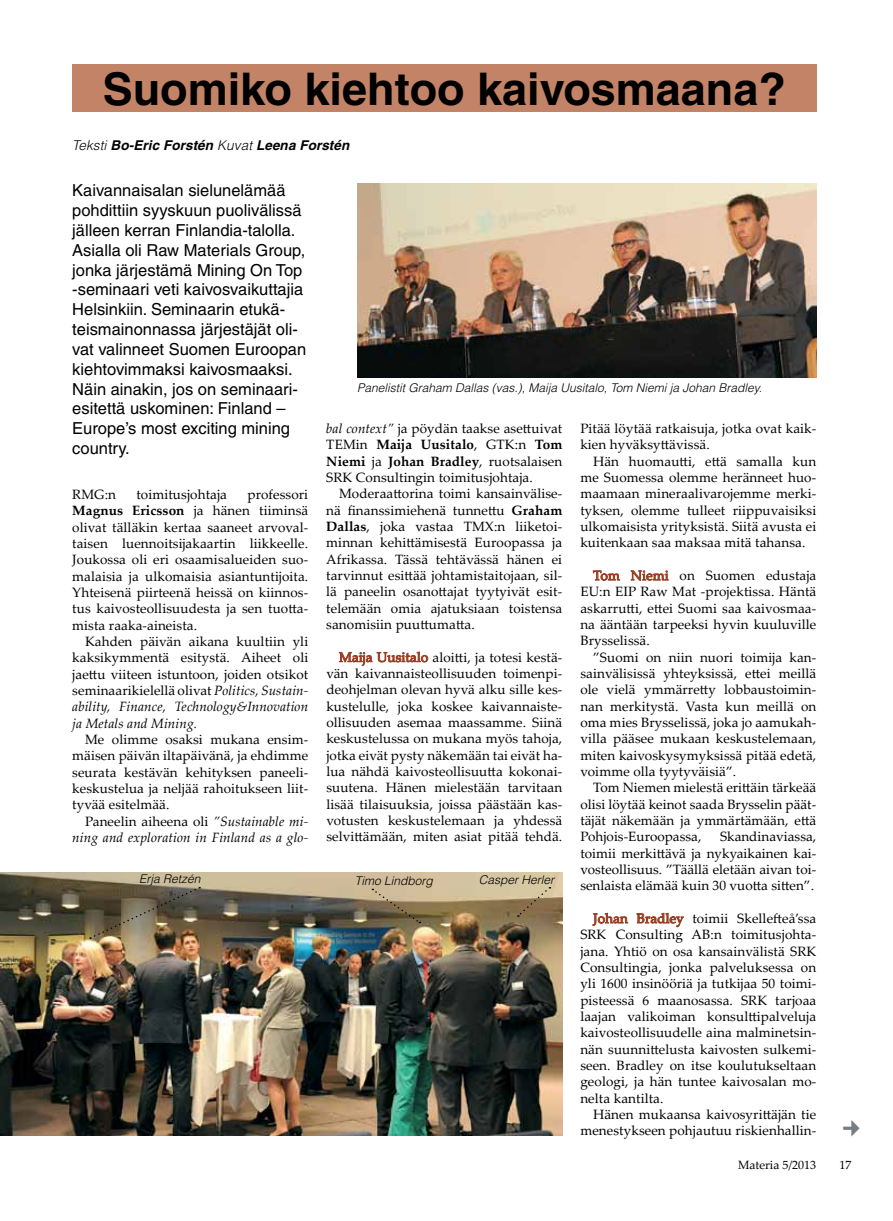
<style>
.page{position:relative;width:893px;height:1221px;background:#fff}
.page>*{position:absolute;margin:0;border:0;box-sizing:border-box;transform-origin:0 0}
.t1{font:700 45px "Helvetica";color:#000}
.t2{font:16.5px/19.8px "Helvetica";color:#000}
.t3{font:13.5px/16.4px "Palatino Linotype";letter-spacing:.005em;color:#000;text-align:justify}
.t4{font:italic 13.5px/16.4px "Palatino Linotype";letter-spacing:.005em;color:#000;text-align:right}
.t5{font:italic 700 13.5px "Helvetica";letter-spacing:.01em;color:#000}
.t6{font:italic 300 12px "Helvetica";color:#000}
.t7{font:12px "Palatino Linotype";color:#000}
.s1{font-weight:300}
.s2{color:#9a3e23}
.s3{font-style:italic}
.s4{font-weight:700}
.s5{font-style:normal}
</style>
<div class="page">
<img style="left:1px;top:872px;width:561px;height:263px">
<img style="left:357px;top:184px;width:459px;height:193px">
<svg style="left:339px;top:651px;width:89px;height:14px"></svg>
<svg style="left:593px;top:570px;width:27px;height:10px"></svg>
<svg style="left:631px;top:570px;width:38px;height:10px"></svg>
<svg style="left:593px;top:912px;width:35px;height:13px"></svg>
<svg style="left:637px;top:912px;width:47px;height:15px"></svg>
<div style="left:72px;top:64px;width:744px;height:47px;background:#c28367"></div>
<svg style="left:372px;top:888px;width:48px;height:35px;background:#938162"></svg>
<svg style="left:518px;top:887px;width:32px;height:29px"></svg>
<svg style="left:90px;top:887px;width:110px;height:52px;background:#6a5e49"></svg>
<h1 class="t1" style="left:103px;top:62px;width:685px">Suomiko kiehtoo kaivosmaana?</h1>
<p class="t5" style="left:72px;top:137px;width:279px"><span class="s1">Teksti</span> Bo-Eric Forstén <span class="s1">Kuvat</span> Leena Forstén</p>
<p class="t2" style="left:72px;top:181px;width:235px">Kaivannaisalan sielunelämää pohdittiin syyskuun puolivälissä jälleen kerran Finlandia-talolla.<br>Asialla oli Raw Materials Group, jonka järjestämä Mining On Top -seminaari veti kaivosvaikuttajia<br>Helsinkiin. Seminaarin etukä&shy;teismainonnassa järjestäjät oli&shy;vat valinneet Suomen Euroopan kiehtovimmaksi kaivosmaaksi.<br>Näin ainakin, jos on seminaari&shy;esitettä uskominen: Finland –<br>Europe’s most exciting mining country.</p>
<p class="t6" style="left:357px;top:380px;width:406px">Panelistit Graham Dallas (vas.), Maija Uusitalo, Tom Niemi ja Johan Bradley.</p>
<p class="t3" style="left:580px;top:420px;width:237px">Pitää löytää ratkaisuja, jotka ovat kaik&shy;kien hyväksyttävissä.</p>
<p class="t3" style="left:580px;top:452px;width:238px;text-indent:13px">Hän huomautti, että samalla kun me Suomessa olemme heränneet huo&shy;maamaan mineraalivarojemme merki&shy;tyksen, olemme tulleet riippuvaisiksi ulkomaisista yrityksistä. Siitä avusta ei kuitenkaan saa maksaa mitä tahansa.</p>
<p class="t3" style="left:580px;top:566px;width:238px;text-indent:13px"><span class="s2">Tom Niemi</span> on Suomen edustaja EU:n EIP Raw Mat -projektissa. Häntä askarrutti, ettei Suomi saa kaivosmaa&shy;na ääntään tarpeeksi hyvin kuuluville Brysselissä.</p>
<p class="t3" style="left:580px;top:648px;width:238px;text-indent:13px">”Suomi on niin nuori toimija kan&shy;sainvälisissä yhteyksissä, ettei meillä ole vielä ymmärretty lobbaustoimin&shy;nan merkitystä. Vasta kun meillä on oma mies Brysselissä, joka jo aamukah&shy;villa pääsee mukaan keskustelemaan, miten kaivoskysymyksissä pitää edetä, voimme olla tyytyväisiä”.</p>
<p class="t3" style="left:580px;top:779px;width:237px;text-indent:13px">Tom Niemen mielestä erittäin tärkeää olisi löytää keinot saada Brysselin päät&shy;täjät näkemään ja ymmärtämään, että Pohjois-Euroopassa,</p>
<p class="t3" style="left:326px;top:420px;width:238px"><span class="s3">bal context”</span> ja pöydän taakse asettuivat TEMin <span class="s4">Maija Uusitalo</span>, GTK:n <span class="s4">Tom Niemi</span> ja <span class="s4">Johan Bradley</span>, ruotsalaisen SRK Consultingin toimitusjohtaja.</p>
<p class="t3" style="left:326px;top:485px;width:238px;text-indent:13px">Moderaattorina toimi kansainvälise&shy;nä finanssimiehenä tunnettu <span class="s4">Graham Dallas</span>, joka vastaa TMX:n liiketoi&shy;minnan kehittämisestä Euroopassa ja Afrikassa. Tässä tehtävässä hänen ei tarvinnut esittää johtamistaitojaan, sil&shy;lä paneelin osanottajat tyytyivät esit&shy;telemään omia ajatuksiaan toistensa sanomisiin puuttumatta.</p>
<p class="t3" style="left:326px;top:648px;width:238px;text-indent:13px"><span class="s2">Maija Uusitalo</span> aloitti, ja totesi kestä&shy;vän kaivannaisteollisuuden toimenpi&shy;deohjelman olevan hyvä alku sille kes&shy;kustelulle, joka koskee kaivannaiste&shy;ollisuuden asemaa maassamme. Siinä keskustelussa on mukana myös tahoja, jotka eivät pysty näkemään tai eivät ha&shy;lua nähdä kaivosteollisuutta kokonai&shy;suutena. Hänen mielestään tarvitaan lisää tilaisuuksia, joissa päästään kas&shy;votusten keskustelemaan ja yhdessä selvittämään, miten asiat pitää tehdä.</p>
<p class="t3" style="left:72px;top:486px;width:238px;text-indent:175px">professori <span class="s4">Magnus Ericsson</span> ja hänen tiiminsä olivat tälläkin kertaa saaneet arvoval&shy;taisen luennoitsijakaartin liikkeelle.<br>Joukossa oli eri osaamisalueiden suo&shy;malaisia ja ulkomaisia asiantuntijoita.<br>Yhteisenä piirteenä heissä on kiinnos&shy;tus kaivosteollisuudesta ja sen tuotta&shy;mista raaka-aineista.</p>
<p class="t3" style="left:72px;top:632px;width:238px;text-indent:13px">Kahden päivän aikana kuultiin yli kaksikymmentä esitystä. Aiheet oli jaettu viiteen istuntoon, joiden otsikot seminaarikielellä olivat <span class="s3">Politics, Sustain&shy;ability, Finance, Technology&amp;Innovation ja Metals and Mining.</span></p>
<p class="t3" style="left:72px;top:730px;width:238px;text-indent:13px">Me olimme osaksi mukana ensim&shy;mäisen päivän iltapäivänä, ja ehdimme seurata kestävän kehityksen paneeli&shy;keskustelua ja neljää rahoitukseen liit&shy;tyvää esitelmää.</p>
<p class="t4" style="left:72px;top:812px;width:238px"><span class="s5">Paneelin aiheena oli</span> ”Sustainable mi&shy;ning and exploration in Finland as a glo-</p>
<p class="t3" style="left:72px;top:486px;width:45px">RMG:n</p>
<p class="t3" style="left:136px;top:486px;width:92px">toimitusjohtaja</p>
<p class="t3" style="left:580px;top:828px;width:238px;text-indent:140px">Skandinaviassa, toimii merkittävä ja nykyaikainen kai&shy;vosteollisuus. ”Täällä eletään aivan toi&shy;senlaista elämää kuin 30 vuotta sitten”.</p>
<p class="t3" style="left:580px;top:909px;width:238px;text-indent:13px"><span class="s2">Johan Bradley</span> toimii Skellefteå’ssa SRK Consulting AB:n toimitusjohta&shy;jana. Yhtiö on osa kansainvälistä SRK Consultingia, jonka palveluksessa on yli 1600 insinööriä ja tutkijaa 50 toimi&shy;pisteessä 6 maanosassa. SRK tarjoaa laajan valikoiman konsulttipalveluja kaivosteollisuudelle aina malminetsin&shy;nän suunnittelusta kaivosten sulkemi&shy;seen. Bradley on itse koulutukseltaan geologi, ja hän tuntee kaivosalan mo&shy;nelta kantilta.</p>
<p class="t3" style="left:580px;top:1105px;width:238px;text-align:right">Hänen mukaansa kaivosyrittäjän tie menestykseen pohjautuu riskienhallin-</p>
<p class="t6" style="left:139px;top:871px;width:63px">Erja Retzén</p>
<p class="t6" style="left:355px;top:872px;width:80px">Timo Lindborg</p>
<p class="t6" style="left:479px;top:872px;width:77px">Casper Herler</p>
<p class="t7" style="left:738px;top:1155px;width:80px">Materia 5/2013</p>
<p class="t7" style="left:839px;top:1155px;width:13px">17</p>
</div>
